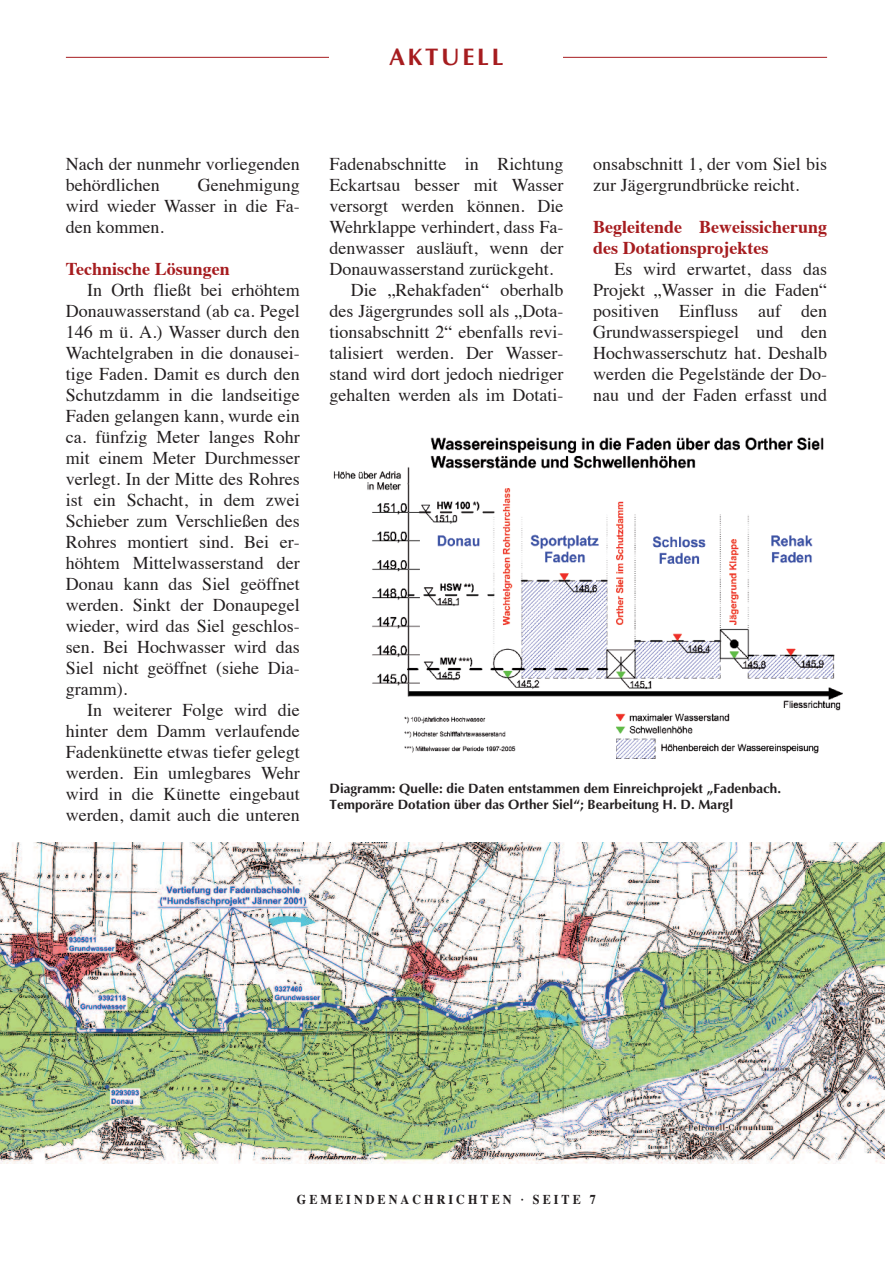
<style>
.page{position:relative;width:893px;height:1263px;background:#fff}
.page>*{position:absolute;margin:0;border:0;box-sizing:border-box;transform-origin:0 0}
.t1{font:700 24px "Optima";letter-spacing:.11em;color:#a61c1f}
.t2{font:18px/21px "Times";color:#231f20;text-align:justify}
.t3{font:700 18px/21px "Times";color:#a61c1f}
.t4{font:700 13.5px/16.5px "Optima";color:#231f20}
.t5{font:700 13.5px "Times";letter-spacing:.25em;color:#231f20;scale:.9 1}
</style>
<div class="page">
<hr style="left:66px;top:57px;width:761px;height:1px;background:#a61c1f">
<div style="left:330px;top:44px;width:233px;height:27px;background:#fff"></div>
<img style="left:333px;top:437px;width:510px;height:322px">
<img style="left:0;top:842px;width:884px;height:321px">
<h1 class="t1" style="left:389px;top:42px;width:116px">AKTUELL</h1>
<p class="t2" style="left:66px;top:155px;width:235px">Nach der nunmehr vorliegenden behördlichen</p>
<p class="t2" style="left:66px;top:176px;width:235px;text-indent:132px">Genehmigung wird wieder Wasser in die Fa&shy;den kommen.</p>
<p class="t3" style="left:66px;top:260px;width:165px">Technische Lösungen</p>
<p class="t2" style="left:66px;top:281px;width:235px;text-indent:21px">In Orth fließt bei erhöhtem Donauwasserstand (ab ca. Pegel 146 m ü. A.) Wasser durch den Wachtelgraben in die donausei&shy;tige Faden. Damit es durch den Schutzdamm in die landseitige Faden gelangen kann, wurde ein ca. fünfzig Meter langes Rohr mit einem Meter Durchmesser verlegt. In der Mitte des Rohres ist ein Schacht, in dem zwei Schieber zum Verschließen des Rohres montiert sind. Bei er&shy;höhtem Mittelwasserstand der Donau kann das Siel geöffnet werden. Sinkt der Donaupegel wieder, wird das Siel geschlos&shy;sen. Bei Hochwasser wird das Siel nicht geöffnet (siehe Dia&shy;gramm).</p>
<p class="t2" style="left:66px;top:701px;width:235px;text-indent:21px">In weiterer Folge wird die hinter dem Damm verlaufende Fadenkünette etwas tiefer gelegt werden. Ein umlegbares Wehr wird in die Künette eingebaut werden, damit auch die unteren</p>
<p class="t2" style="left:330px;top:155px;width:235px">Fadenabschnitte in Richtung</p>
<p class="t2" style="left:330px;top:176px;width:235px">Eckartsau besser mit Wasser</p>
<p class="t2" style="left:330px;top:197px;width:235px">versorgt werden können. Die</p>
<p class="t2" style="left:330px;top:218px;width:235px">Wehrklappe verhindert, dass Fa-</p>
<p class="t2" style="left:330px;top:239px;width:235px">denwasser ausläuft, wenn der</p>
<p class="t2" style="left:330px;top:260px;width:225px">Donauwasserstand zurückgeht.</p>
<p class="t2" style="left:351px;top:281px;width:214px">Die „Rehakfaden“ oberhalb</p>
<p class="t2" style="left:330px;top:302px;width:235px">des Jägergrundes soll als „Dota-</p>
<p class="t2" style="left:330px;top:323px;width:235px">tionsabschnitt 2“ ebenfalls revi-</p>
<p class="t2" style="left:330px;top:344px;width:235px">talisiert werden. Der Wasser-</p>
<p class="t2" style="left:330px;top:365px;width:235px">stand wird dort jedoch niedriger</p>
<p class="t2" style="left:330px;top:386px;width:235px">gehalten werden als im Dotati-</p>
<p class="t2" style="left:593px;top:155px;width:235px">onsabschnitt 1, der vom Siel bis zur Jägergrundbrücke reicht.</p>
<p class="t3" style="left:593px;top:218px;width:235px">Begleitende Beweissicherung des Dotationsprojektes</p>
<p class="t2" style="left:593px;top:260px;width:235px;text-indent:21px">Es wird erwartet, dass das Projekt „Wasser in die Faden“ positiven Einfluss auf den Grundwasserspiegel und den Hochwasserschutz hat. Deshalb werden die Pegelstände der Do&shy;nau und der Faden erfasst und</p>
<p class="t4" style="left:330px;top:780px;width:453px">Diagramm: Quelle: die Daten entstammen dem Einreichprojekt „Fadenbach.<br>Temporäre Dotation über das Orther Siel“; Bearbeitung H. D. Margl</p>
<p class="t5" style="left:297px;top:1194px;width:334px">GEMEINDENACHRICHTEN · SEITE 7</p>
</div>
